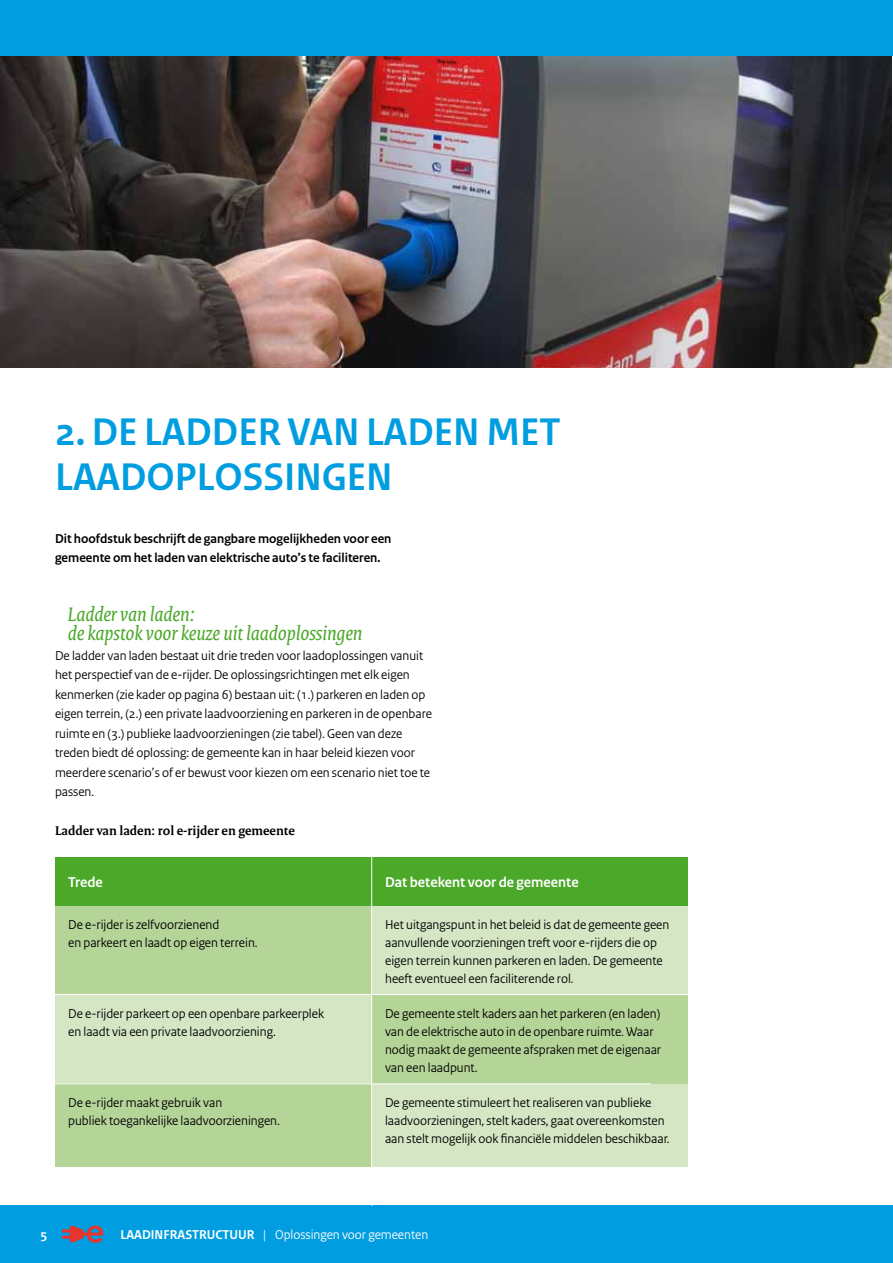
<style>
.page{position:relative;width:893px;height:1263px;background:#fff}
.page>*{position:absolute;margin:0;border:0;box-sizing:border-box;transform-origin:0 0}
.t1{font:700 40.5px/45px "Rijksoverheid Sans";color:#009ee0}
.t2{font:italic 21px/19.5px "Rijksoverheid Serif";color:#4ba829}
.t3{font:700 15px "Rijksoverheid Sans";color:#fff}
.t4{font:13.5px/18px "Rijksoverheid Sans";color:#000}
.t5{font:700 13.5px/19.5px "Rijksoverheid Sans";color:#000}
.t6{font:13.5px "Rijksoverheid Sans";color:#fff}
.t7{font:700 13.5px "Rijksoverheid Serif";color:#000}
.t8{font:700 13.5px "Rijksoverheid Sans";color:#fff}
.s1{font-weight:700}
</style>
<div class="page">
<img style="left:0;top:55px;width:891px;height:312px">
<div style="left:0;top:0;width:893px;height:55px;background:#009ee0"></div>
<div style="left:0;top:1205px;width:893px;height:58px;background:#009ee0"></div>
<svg style="left:62px;top:1225px;width:41px;height:18px"></svg>
<div style="left:55px;top:906px;width:317px;height:89px;background:#b4d498"></div>
<div style="left:372px;top:906px;width:315px;height:89px;background:#d4e6c4"></div>
<div style="left:55px;top:995px;width:317px;height:89px;background:#d4e6c4"></div>
<div style="left:55px;top:857px;width:317px;height:49px;background:#4ba829"></div>
<div style="left:372px;top:995px;width:315px;height:88px;background:#b4d498"></div>
<div style="left:55px;top:1084px;width:317px;height:83px;background:#b4d498"></div>
<div style="left:372px;top:1084px;width:315px;height:83px;background:#d4e6c4"></div>
<div style="left:372px;top:857px;width:316px;height:49px;background:#4ba829"></div>
<hr style="left:371px;top:857px;width:1px;height:349px;background:#fff">
<hr style="left:55px;top:994px;width:635px;height:1px;background:#fff">
<hr style="left:16px;top:1083px;width:635px;height:1px;background:#fff">
<h1 class="t1" style="left:55px;top:410px;width:507px">2. De ladder van laden met laadoplossi ngen</h1>
<p class="t5" style="left:55px;top:529px;width:338px">Dit hoofdstuk beschrijft de gangbare mogelijkheden voor een gemeente om het laden van elektrische auto’s te faciliteren.</p>
<h2 class="t2" style="left:68px;top:604px;width:296px">Ladder van laden:<br>de kapstok voor keuze uit laadoplossingen</h2>
<p class="t4" style="left:55px;top:646px;width:379px;line-height:19.5px">De ladder van laden bestaat uit drie treden voor laadoplossingen vanuit het perspectief van de e-rijder. De oplossingsrichtingen met elk eigen kenmerken (zie kader op pagina 6) bestaan uit: (1.) parkeren en laden op eigen terrein, (2.) een private laadvoorziening en parkeren in de openbare ruimte en (3.) publieke laadvoorzieningen (zie tabel). Geen van deze treden biedt dé oplossing: de gemeente kan in haar beleid kiezen voor meerdere scenario’s of er bewust voor kiezen om een scenario niet toe te passen.</p>
<p class="t7" style="left:55px;top:823px;width:241px">Ladder van laden: rol e-rijder en gemeente</p>
<p class="t3" style="left:68px;top:873px;width:36px">Trede</p>
<p class="t3" style="left:385px;top:873px;width:195px">Dat betekent voor de gemeente</p>
<p class="t4" style="left:68px;top:915px;width:191px">De e-rijder is zelfvoorzienend<br>en parkeert en laadt op eigen terrein.</p>
<p class="t4" style="left:385px;top:915px;width:286px">Het uitgangspunt in het beleid is dat de gemeente geen aanvullende voorzieningen treft voor e-rijders die op eigen terrein kunnen parkeren en laden. De gemeente heeft eventueel een faciliterende rol.</p>
<p class="t4" style="left:68px;top:1004px;width:257px">De e-rijder parkeert op een openbare parkeerplek en laadt via een private laadvoorziening.</p>
<p class="t4" style="left:385px;top:1004px;width:278px">De gemeente stelt kaders aan het parkeren (en laden) van de elektrische auto in de openbare ruimte. Waar nodig maakt de gemeente afspraken met de eigenaar van een laadpunt.</p>
<p class="t4" style="left:68px;top:1093px;width:213px">De e-rijder maakt gebruik van<br>publiek toegankelijke laadvoorzieningen.</p>
<p class="t4" style="left:385px;top:1094px;width:286px">De gemeente stimuleert het realiseren van publieke laadvoorzieningen, stelt kaders, gaat overeenkomsten aan stelt mogelijk ook financiële middelen beschikbaar.</p>
<p class="t8" style="left:41px;top:1227px;width:8px">5</p>
<p class="t6" style="left:120px;top:1227px;width:309px"><span class="s1">LAADINFRASTRUCTUUR</span> | Oplossingen voor gemeenten</p>
</div>
